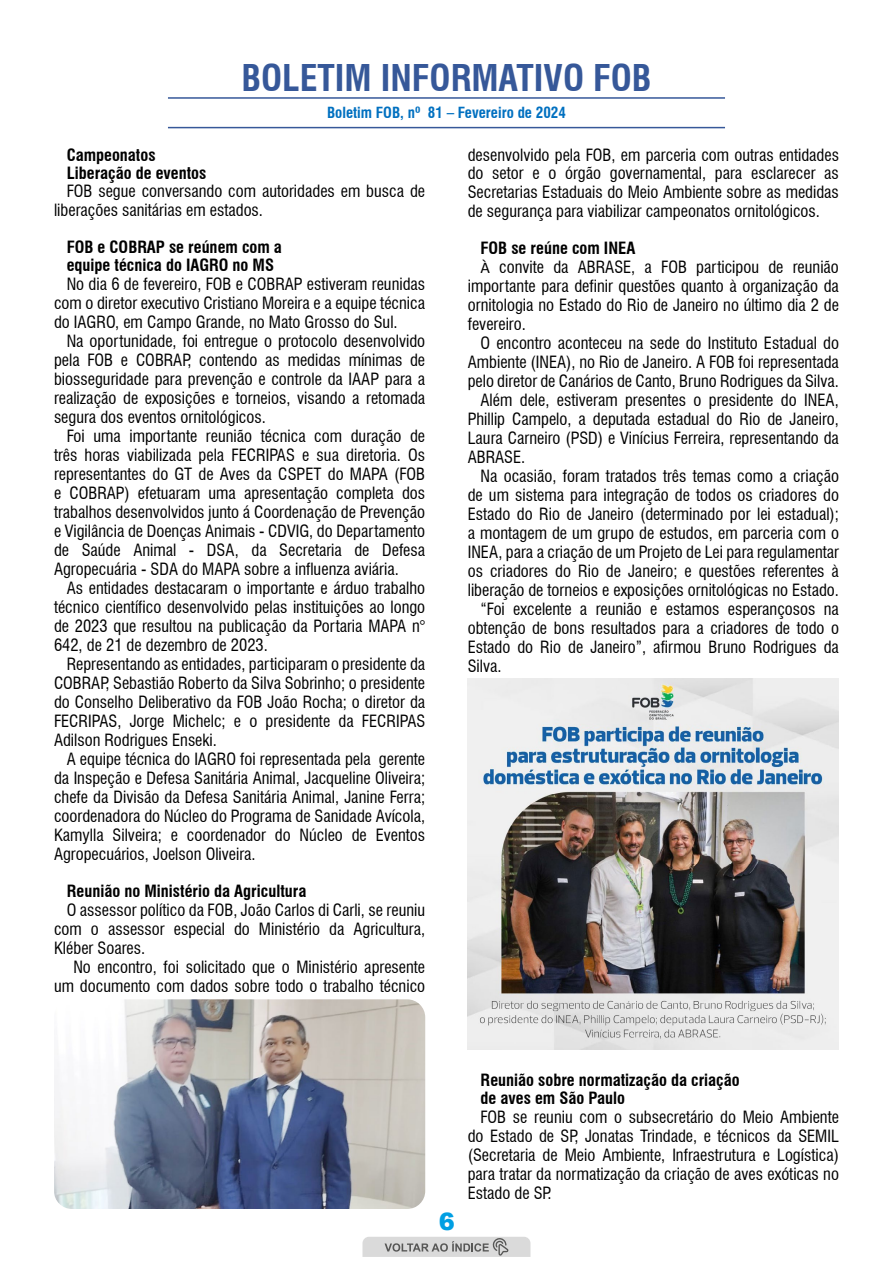
<style>
.page{position:relative;width:893px;height:1263px;background:#fff}
.page>*{position:absolute;margin:0;border:0;box-sizing:border-box;transform-origin:0 0}
.t1{font:700 condensed 36px "Swiss 721 BT";color:#365899}
.t2{font:900 24px "Arial";color:#009fe3}
.t3{font:condensed 16.5px/19px "Swiss 721 BT";color:#000;text-align:justify}
.t4{font:700 condensed 16.5px/18px "Swiss 721 BT";color:#000}
.t5{font:700 condensed 15px "Swiss 721 BT";color:#0070c0}
.s1{font-family:"Calibri";font-stretch:normal}
</style>
<div class="page">
<svg style="left:362px;top:1237px;width:168px;height:20px;background:#c7c7c7"></svg>
<hr style="left:168px;top:97px;width:557px;height:2px;background:#365899">
<hr style="left:168px;top:127px;width:557px;height:1px;background:#365899">
<img style="left:54px;top:999px;width:371px;height:210px">
<img style="left:468px;top:678px;width:371px;height:372px">
<h1 class="t1" style="left:241px;top:56px;width:412px">BOLETIM INFORMATIVO FOB</h1>
<p class="t5" style="left:327px;top:103px;width:240px">Boletim FOB, nº 81 – Fevereiro de 2024</p>
<p class="t4" style="left:67px;top:146px;width:141px">Campeonatos<br>Liberação de eventos</p>
<p class="t3" style="left:54px;top:182px;width:373px;text-indent:13px">FOB segue conversando com autoridades em busca de liberações sanitárias em estados.</p>
<p class="t4" style="left:67px;top:238px;width:217px">FOB e COBRAP se reúnem com a equipe técnica do IAGRO no MS</p>
<p class="t3" style="left:54px;top:275px;width:373px;text-indent:13px">No dia 6 de fevereiro, FOB e COBRAP estiveram reunidas com o diretor executivo Cristiano Moreira e a equipe técnica do IAGRO, em Campo Grande, no Mato Grosso do Sul.</p>
<p class="t3" style="left:54px;top:332px;width:373px;text-indent:13px">Na oportunidade, foi entregue o protocolo desenvolvido pela FOB e COBRAP, contendo as medidas mínimas de biosseguridade para prevenção e controle da IAAP para a realização de exposições e torneios, visando a retomada segura dos eventos ornitológicos.</p>
<p class="t3" style="left:54px;top:427px;width:373px;text-indent:13px">Foi uma importante reunião técnica com duração de três horas viabilizada pela FECRIPAS e sua diretoria. Os representantes do GT de Aves da CSPET do MAPA (FOB e COBRAP) efetuaram uma apresentação completa dos trabalhos desenvolvidos junto á Coordenação de Prevenção e Vigilância de Doenças Animais - CDVIG, do Departamento de Saúde Animal - DSA, da Secretaria de Defesa Agropecuária - SDA do MAPA sobre a influenza aviária.</p>
<p class="t3" style="left:54px;top:578px;width:373px;text-indent:13px">As entidades destacaram o importante e árduo trabalho técnico científico desenvolvido pelas instituições ao longo de 2023 que resultou na publicação da Portaria MAPA n° 642, de 21 de dezembro de 2023.</p>
<p class="t3" style="left:54px;top:654px;width:373px;text-indent:13px">Representando as entidades, participaram o presidente da COBRAP, Sebastião Roberto da Silva Sobrinho; o presidente do Conselho Deliberativo da FOB João Rocha; o diretor da FECRIPAS, Jorge Michelc; e o presidente da FECRIPAS Adilson Rodrigues Enseki.</p>
<p class="t3" style="left:54px;top:749px;width:373px;text-indent:13px">A equipe técnica do IAGRO foi representada pela gerente da Inspeção e Defesa Sanitária Animal, Jacqueline Oliveira; chefe da Divisão da Defesa Sanitária Animal, Janine Ferra; coordenadora do Núcleo do Programa de Sanidade Avícola, Kamylla Silveira; e coordenador do Núcleo de Eventos Agropecuários, Joelson Oliveira.</p>
<p class="t4" style="left:67px;top:882px;width:241px">Reunião no Ministério da Agricultura</p>
<p class="t3" style="left:54px;top:900px;width:373px;text-indent:13px">O assessor político da FOB, João Carlos di Carli, se reuniu com o assessor especial do Ministério da Agricultura, Kléber Soares.</p>
<p class="t3" style="left:54px;top:957px;width:373px;text-align:right">No encontro, foi solicitado que o Ministério apresente um documento com dados sobre todo o trabalho técnico</p>
<p class="t3" style="left:468px;top:145px;width:373px">desenvolvido pela FOB, em parceria com outras entidades do setor e o órgão governamental, para esclarecer as Secretarias Estaduais do Meio Ambiente sobre as medidas de segurança para viabilizar campeonatos ornitológicos.</p>
<p class="t4" style="left:480px;top:239px;width:156px">FOB se reúne com INEA</p>
<p class="t3" style="left:480px;top:258px;width:360px"><span class="s1">À</span> convite da ABRASE, a FOB participou de reunião</p>
<p class="t3" style="left:468px;top:277px;width:373px">importante para definir questões quanto à organização da</p>
<p class="t3" style="left:468px;top:296px;width:373px">ornitologia no Estado do Rio de Janeiro no último dia 2 de</p>
<p class="t3" style="left:468px;top:315px;width:60px">fevereiro.</p>
<p class="t3" style="left:480px;top:334px;width:360px">O encontro aconteceu na sede do Instituto Estadual do</p>
<p class="t3" style="left:468px;top:353px;width:373px">Ambiente (INEA), no Rio de Janeiro. A FOB foi representada</p>
<p class="t3" style="left:468px;top:372px;width:373px">pelo diretor de Canários de Canto, Bruno Rodrigues da Silva.</p>
<p class="t3" style="left:480px;top:391px;width:360px">Além dele, estiveram presentes o presidente do INEA,</p>
<p class="t3" style="left:468px;top:410px;width:373px">Phillip Campelo, a deputada estadual do Rio de Janeiro,</p>
<p class="t3" style="left:468px;top:429px;width:373px">Laura Carneiro (PSD) e Vinícius Ferreira, representando da</p>
<p class="t3" style="left:468px;top:448px;width:59px">ABRASE.</p>
<p class="t3" style="left:480px;top:467px;width:360px">Na ocasião, foram tratados três temas como a criação</p>
<p class="t3" style="left:468px;top:486px;width:373px">de um sistema para integração de todos os criadores do</p>
<p class="t3" style="left:468px;top:505px;width:373px">Estado do Rio de Janeiro (determinado por lei estadual);</p>
<p class="t3" style="left:468px;top:523px;width:373px">a montagem de um grupo de estudos, em parceria com o</p>
<p class="t3" style="left:468px;top:542px;width:373px">INEA, para a criação de um Projeto de Lei para regulamentar</p>
<p class="t3" style="left:468px;top:561px;width:373px">os criadores do Rio de Janeiro; e questões referentes à</p>
<p class="t3" style="left:468px;top:580px;width:373px">liberação de torneios e exposições ornitológicas no Estado.</p>
<p class="t3" style="left:480px;top:599px;width:360px">“Foi excelente a reunião e estamos esperançosos na</p>
<p class="t3" style="left:468px;top:618px;width:373px">obtenção de bons resultados para a criadores de todo o</p>
<p class="t3" style="left:468px;top:637px;width:373px">Estado do Rio de Janeiro”, afirmou Bruno Rodrigues da</p>
<p class="t3" style="left:468px;top:656px;width:35px">Silva.</p>
<h2 class="t2" style="left:439px;top:1204px;width:18px">6</h2>
<p class="t4" style="left:480px;top:1071px;width:261px">Reunião sobre normatização da criação de aves em São Paulo</p>
<p class="t3" style="left:468px;top:1107px;width:373px;text-indent:13px">FOB se reuniu com o subsecretário do Meio Ambiente do Estado de SP, Jonatas Trindade, e técnicos da SEMIL (Secretaria de Meio Ambiente, Infraestrutura e Logística) para tratar da normatização da criação de aves exóticas no Estado de SP.</p>
</div>
